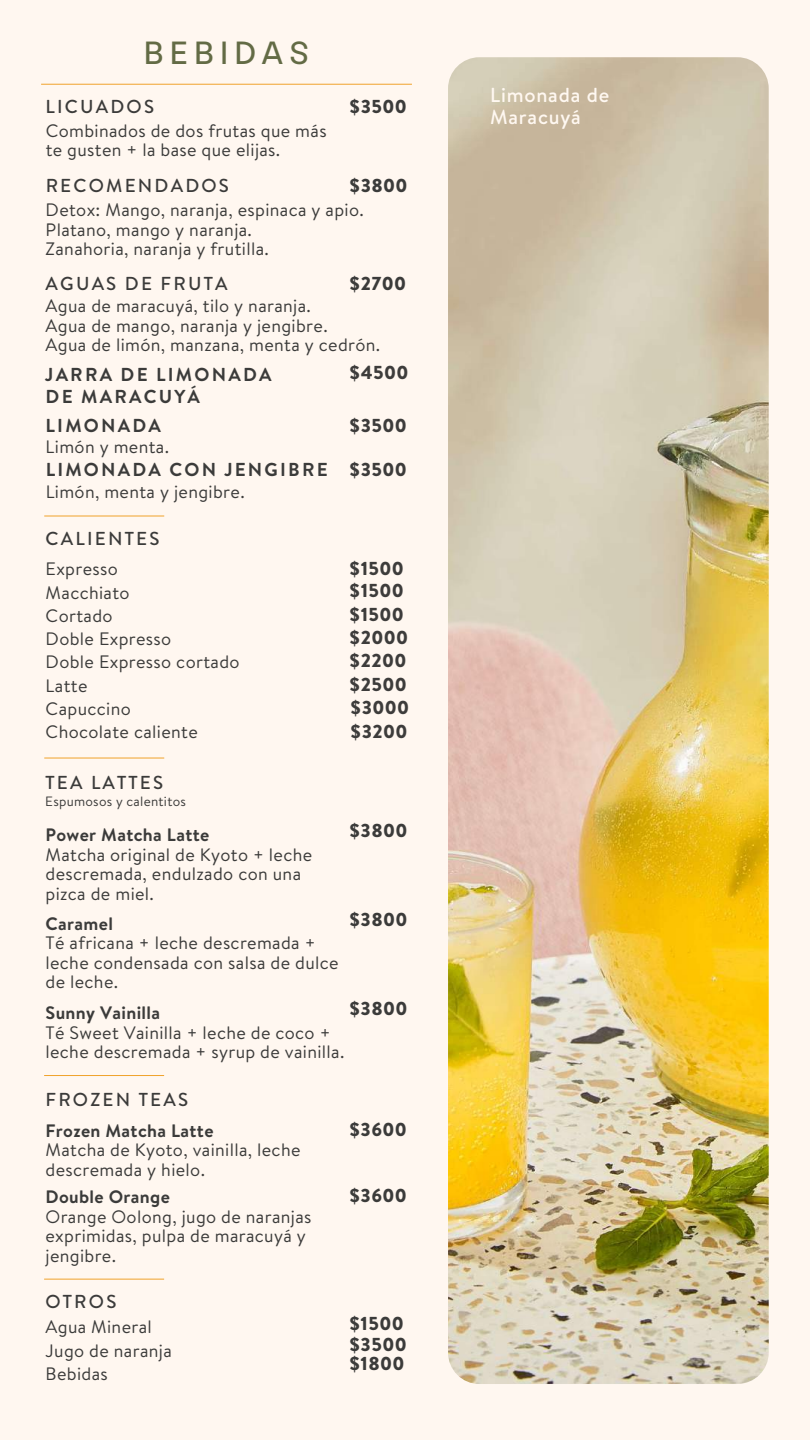
<style>
.page{position:relative;width:810px;height:1440px;background:#fff7f0}
.page>*{position:absolute;margin:0;border:0;box-sizing:border-box;transform-origin:0 0}
.t1{font:33.75px "NN Nouvelle Grotesk STD";letter-spacing:.18em;color:#636b45}
.t2{font:500 20.25px/22.1px "Brandon Text";letter-spacing:.04em;color:#fff8f1}
.t3{font:500 18.75px "Brandon Grotesque";letter-spacing:.115em;color:#3b3b3a}
.t4{font:700 18.75px/22.5px "Brandon Grotesque";letter-spacing:.115em;color:#3b3b3a}
.t5{font:900 18.75px/20.9px "Brandon Text";letter-spacing:.02em;color:#3b3b3a}
.t6{font:900 18.75px/23.3px "Brandon Text";letter-spacing:.02em;color:#3d3c3b}
.t7{font:18px/19.5px "Brandon Text";letter-spacing:.02em;color:#3b3b3a}
.t8{font:700 18px "Brandon Text";letter-spacing:.02em;color:#3b3b3a}
.t9{font:13.5px "Brandon Text";letter-spacing:.02em;color:#3b3b3a}
.s1{font-family:"Brandon Text";font-weight:900;color:#3d3c3b}
</style>
<div class="page">
<hr style="left:41px;top:84px;width:371px;height:1px;background:#f0a22b">
<hr style="left:44px;top:516px;width:120px;height:1px;background:#f0a22b">
<hr style="left:44px;top:758px;width:120px;height:1px;background:#f0a22b">
<hr style="left:44px;top:1075px;width:120px;height:1px;background:#f0a22b">
<hr style="left:44px;top:1279px;width:120px;height:1px;background:#f0a22b">
<img style="left:448px;top:57px;width:321px;height:1327px">
<h1 class="t1" style="left:144px;top:30px;width:167px">BEBIDAS</h1>
<p class="t3" style="left:46px;top:94px;width:110px">LICUADOS</p>
<p class="t5" style="left:349px;top:96px;width:59px">$3500</p>
<p class="t7" style="left:46px;top:120px;width:282px">Combinados de dos frutas que más te gusten + la base que elijas.</p>
<p class="t3" style="left:46px;top:173px;width:185px">RECOMENDADOS</p>
<p class="t5" style="left:349px;top:175px;width:60px">$3800</p>
<p class="t7" style="left:46px;top:200px;width:320px">Detox: Mango, naranja, espinaca y apio.<br>Platano, mango y naranja.<br>Zanahoria, naranja y frutilla.</p>
<p class="t3" style="left:46px;top:270px;width:183px">AGUAS DE FRUTA</p>
<p class="t5" style="left:349px;top:272px;width:58px">$2700</p>
<p class="t7" style="left:46px;top:295px;width:336px">Agua de maracuyá, tilo y naranja.<br>Agua de mango, naranja y jengibre.<br>Agua de limón, manzana, menta y cedrón.</p>
<p class="t4" style="left:46px;top:363px;width:227px">JARRA DE LIMONADA<br>DE MARACUYÁ</p>
<p class="t6" style="left:349px;top:361px;width:61px">$4500</p>
<p class="t7" style="left:46px;top:436px;width:125px">Limón y menta.</p>
<p class="t4" style="left:46px;top:414px;width:117px">LIMONADA</p>
<p class="t6" style="left:349px;top:413px;width:59px">$3500</p>
<p class="t4" style="left:46px;top:459px;width:363px">LIMONADA CON JENGIBRE <span class="s1">$3500</span></p>
<p class="t7" style="left:46px;top:481px;width:201px">Limón, menta y jengibre.</p>
<p class="t3" style="left:46px;top:525px;width:115px">CALIENTES</p>
<p class="t7" style="left:46px;top:557px;width:195px;line-height:23.2px">Expresso<br>Macchiato<br>Cortado<br>Doble Expresso<br>Doble Expresso cortado<br>Latte<br>Capuccino<br>Chocolate caliente</p>
<p class="t3" style="left:46px;top:769px;width:119px">TEA LATTES</p>
<p class="t9" style="left:45px;top:792px;width:142px">Espumosos y calentitos</p>
<p class="t6" style="left:349px;top:556px;width:56px;line-height:22.5px">$1500 $1500</p>
<p class="t6" style="left:349px;top:603px;width:61px">$1500 $2000 $2200 $2500</p>
<p class="t6" style="left:350px;top:695px;width:60px;line-height:24.2px">$3000 $3200</p>
<p class="t5" style="left:349px;top:820px;width:60px">$3800</p>
<p class="t8" style="left:46px;top:823px;width:165px">Power Matcha Latte</p>
<p class="t7" style="left:46px;top:844px;width:268px">Matcha original de Kyoto + leche descremada, endulzado con una pizca de miel.</p>
<p class="t8" style="left:46px;top:911px;width:69px">Caramel</p>
<p class="t7" style="left:46px;top:933px;width:295px">Té africana + leche descremada + leche condensada con salsa de dulce de leche.</p>
<p class="t8" style="left:46px;top:1001px;width:116px">Sunny Vainilla</p>
<p class="t5" style="left:349px;top:998px;width:60px">$3800</p>
<p class="t7" style="left:46px;top:1022px;width:300px">Té Sweet Vainilla + leche de coco + leche descremada + syrup de vainilla.</p>
<p class="t5" style="left:349px;top:909px;width:60px">$3800</p>
<p class="t3" style="left:46px;top:1086px;width:144px">FROZEN TEAS</p>
<p class="t8" style="left:46px;top:1118px;width:170px">Frozen Matcha Latte</p>
<p class="t5" style="left:349px;top:1118px;width:59px">$3600</p>
<p class="t7" style="left:46px;top:1139px;width:256px">Matcha de Kyoto, vainilla, leche descremada y hielo.</p>
<p class="t8" style="left:46px;top:1184px;width:126px">Double Orange</p>
<p class="t5" style="left:349px;top:1185px;width:59px">$3600</p>
<p class="t7" style="left:46px;top:1206px;width:268px">Orange Oolong, jugo de naranjas exprimidas, pulpa de maracuyá y jengibre.</p>
<p class="t3" style="left:46px;top:1288px;width:72px">OTROS</p>
<p class="t7" style="left:46px;top:1315px;width:128px;line-height:23.2px">Agua Mineral<br>Jugo de naranja<br>Bebidas</p>
<p class="t5" style="left:349px;top:1313px;width:59px">$1500 $3500</p>
<p class="t5" style="left:349px;top:1353px;width:57px">$1800</p>
<p class="t2" style="left:490px;top:83px;width:121px">Limonada de<br>Maracuyá</p>
</div>
